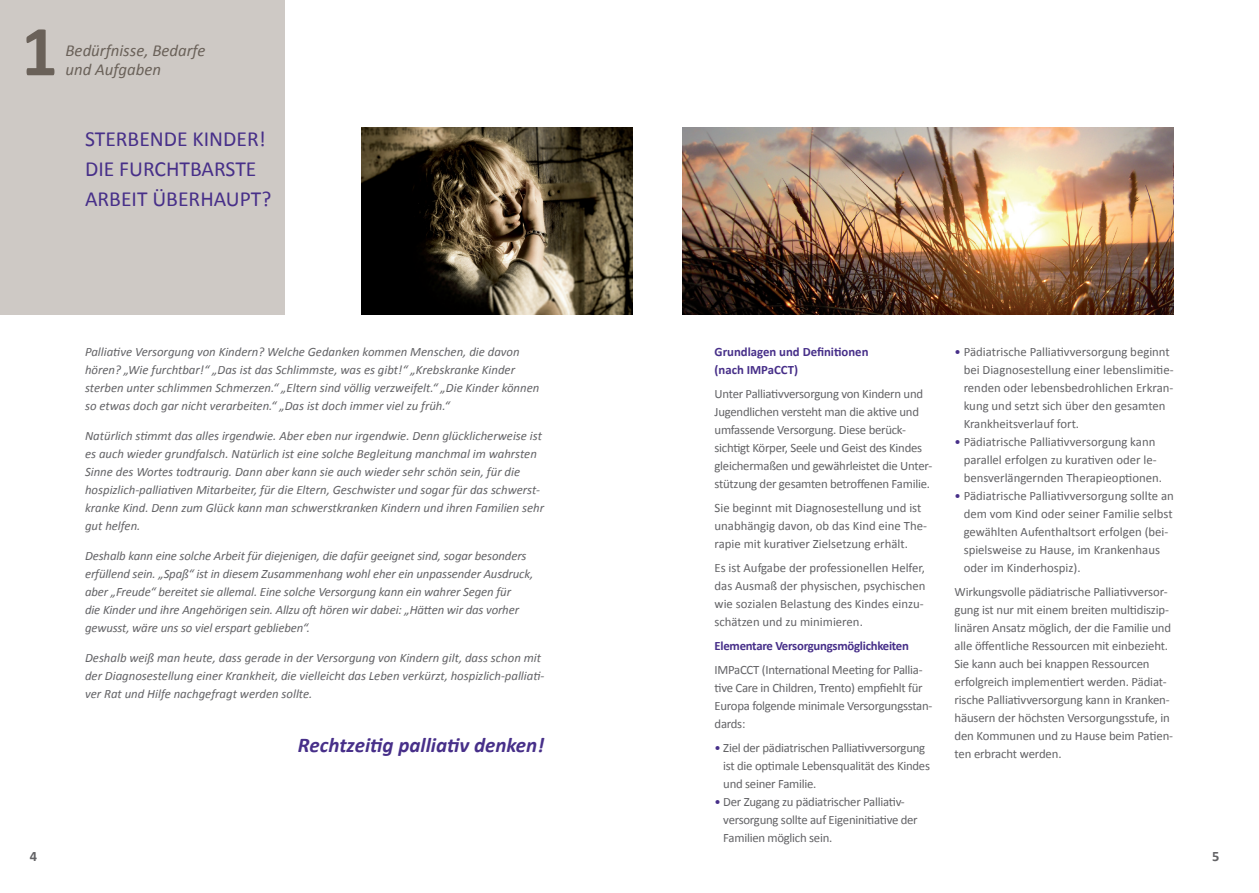
<style>
.page{position:relative;width:1259px;height:893px;background:#fff}
.page>*{position:absolute;margin:0;border:0;box-sizing:border-box;transform-origin:0 0}
.t1{font:700 72px "Calibri";color:#6a6159}
.t2{font:21.6px/30px "Calibri";color:#472f89}
.t3{font:italic 700 21px "Calibri";color:#472f89}
.t4{font:italic 16.8px/19.2px "Calibri";color:#6a6159}
.t5{font:700 14.4px "Calibri";color:#636366}
.t6{font:12.75px/18px "Calibri";letter-spacing:-.01em;color:#636366}
.t7{font:italic 12.75px/18px "Calibri";color:#636366}
.t8{font:700 12.75px/18px "Calibri";color:#472f89}
.t9{font:700 12.75px "Calibri";letter-spacing:-.02em;color:#472f89}
.s1{color:#472f89}
</style>
<div class="page">
<img style="left:361px;top:128px;width:271px;height:187px">
<div style="left:0;top:0;width:285px;height:315px;background:#cec9c5"></div>
<img style="left:682px;top:128px;width:492px;height:187px">
<h1 class="t1" style="left:21px;top:7px;width:38px">1</h1>
<h3 class="t4" style="left:65px;top:40px;width:141px">Bedürfnisse, Bedarfe und Aufgaben</h3>
<h2 class="t2" style="left:85px;top:122px;width:188px">STERBENDE KINDER!<br>DIE FURCHTBARSTE<br>ARBEIT ÜBERHAUPT?</h2>
<p class="t7" style="left:85px;top:342px;width:456px">Palliative Versorgung von Kindern? Welche Gedanken kommen Menschen, die davon hören? „Wie furchtbar!“ „Das ist das Schlimmste, was es gibt!“ „Krebskranke Kinder sterben unter schlimmen Schmerzen.“ „Eltern sind völlig verzweifelt.“ „Die Kinder können so etwas doch gar nicht verarbeiten.“ „Das ist doch immer viel zu früh.“</p>
<p class="t7" style="left:85px;top:426px;width:460px">Natürlich stimmt das alles irgendwie. Aber eben nur irgendwie. Denn glücklicherweise ist es auch wieder grundfalsch. Natürlich ist eine solche Begleitung manchmal im wahrsten Sinne des Wortes todtraurig. Dann aber kann sie auch wieder sehr schön sein, für die hospizlich-palliativen Mitarbeiter, für die Eltern, Geschwister und sogar für das schwerst&shy;kranke Kind. Denn zum Glück kann man schwerstkranken Kindern und ihren Familien sehr gut helfen.</p>
<p class="t7" style="left:85px;top:546px;width:450px">Deshalb kann eine solche Arbeit für diejenigen, die dafür geeignet sind, sogar besonders erfüllend sein. „Spaß“ ist in diesem Zusammenhang wohl eher ein unpassender Ausdruck, aber „Freude“ bereitet sie allemal. Eine solche Versorgung kann ein wahrer Segen für<br>die Kinder und ihre Angehörigen sein. Allzu oft hören wir dabei: „Hätten wir das vorher gewusst, wäre uns so viel erspart geblieben“.</p>
<p class="t7" style="left:85px;top:648px;width:461px">Deshalb weiß man heute, dass gerade in der Versorgung von Kindern gilt, dass schon mit der Diagnosestellung einer Krankheit, die vielleicht das Leben verkürzt, hospizlich-palliati&shy;ver Rat und Hilfe nachgefragt werden sollte.</p>
<h3 class="t3" style="left:298px;top:732px;width:248px">Rechtzeitig palliativ denken!</h3>
<p class="t8" style="left:714px;top:342px;width:155px">Grundlagen und Definitionen (nach IMPaCCT)</p>
<p class="t6" style="left:714px;top:384px;width:219px">Unter Palliativversorgung von Kindern und Jugendlichen versteht man die aktive und umfassende Versorgung. Diese berück&shy;sichtigt Körper, Seele und Geist des Kindes gleichermaßen und gewährleistet die Unter&shy;stützung der gesamten betroffenen Familie.</p>
<p class="t6" style="left:714px;top:498px;width:214px">Sie beginnt mit Diagnosestellung und ist unabhängig davon, ob das Kind eine The&shy;rapie mit kurativer Zielsetzung erhält.</p>
<p class="t6" style="left:714px;top:558px;width:213px">Es ist Aufgabe der professionellen Helfer, das Ausmaß der physischen, psychischen wie sozialen Belastung des Kindes einzu&shy;schätzen und zu minimieren.</p>
<p class="t9" style="left:714px;top:637px;width:196px">Elementare Versorgungsmöglichkeiten</p>
<p class="t6" style="left:714px;top:660px;width:219px">IMPaCCT (International Meeting for Pallia&shy;tive Care in Children, Trento) empfiehlt für Europa folgende minimale Versorgungsstan&shy;dards:</p>
<p class="t6" style="left:723px;top:738px;width:208px;text-indent:-9px"><span class="s1">•</span> Ziel der pädiatrischen Palliativversorgung ist die optimale Lebensqualität des Kindes und seiner Familie.</p>
<p class="t6" style="left:723px;top:792px;width:196px;text-indent:-9px"><span class="s1">•</span> Der Zugang zu pädiatrischer Palliativ&shy;versorgung sollte auf Eigeninitiative der<br>Familien möglich sein.</p>
<p class="t6" style="left:963px;top:342px;width:211px;text-indent:-9px"><span class="s1">•</span> Pädiatrische Palliativversorgung beginnt bei Diagnosestellung einer lebenslimitie&shy;renden oder lebensbedrohlichen Erkran&shy;kung und setzt sich über den gesamten Krankheitsverlauf fort.</p>
<p class="t6" style="left:963px;top:432px;width:200px;text-indent:-9px"><span class="s1">•</span> Pädiatrische Palliativversorgung kann parallel erfolgen zu kurativen oder le&shy;bensverlängernden Therapieoptionen.</p>
<p class="t6" style="left:963px;top:486px;width:212px;text-indent:-9px"><span class="s1">•</span> Pädiatrische Palliativversorgung sollte an dem vom Kind oder seiner Familie selbst gewählten Aufenthaltsort erfolgen (bei&shy;spielsweise zu Hause, im Krankenhaus oder im Kinderhospiz).</p>
<p class="t6" style="left:954px;top:582px;width:220px">Wirkungsvolle pädiatrische Palliativversor&shy;gung ist nur mit einem breiten multidiszip&shy;linären Ansatz möglich, der die Familie und alle öffentliche Ressourcen mit einbezieht.<br>Sie kann auch bei knappen Ressourcen erfolgreich implementiert werden. Pädiat&shy;rische Palliativversorgung kann in Kranken&shy;häusern der höchsten Versorgungsstufe, in den Kommunen und zu Hause beim Patien&shy;ten erbracht werden.</p>
<p class="t5" style="left:30px;top:847px;width:9px">4</p>
<p class="t5" style="left:1212px;top:847px;width:9px">5</p>
</div>
